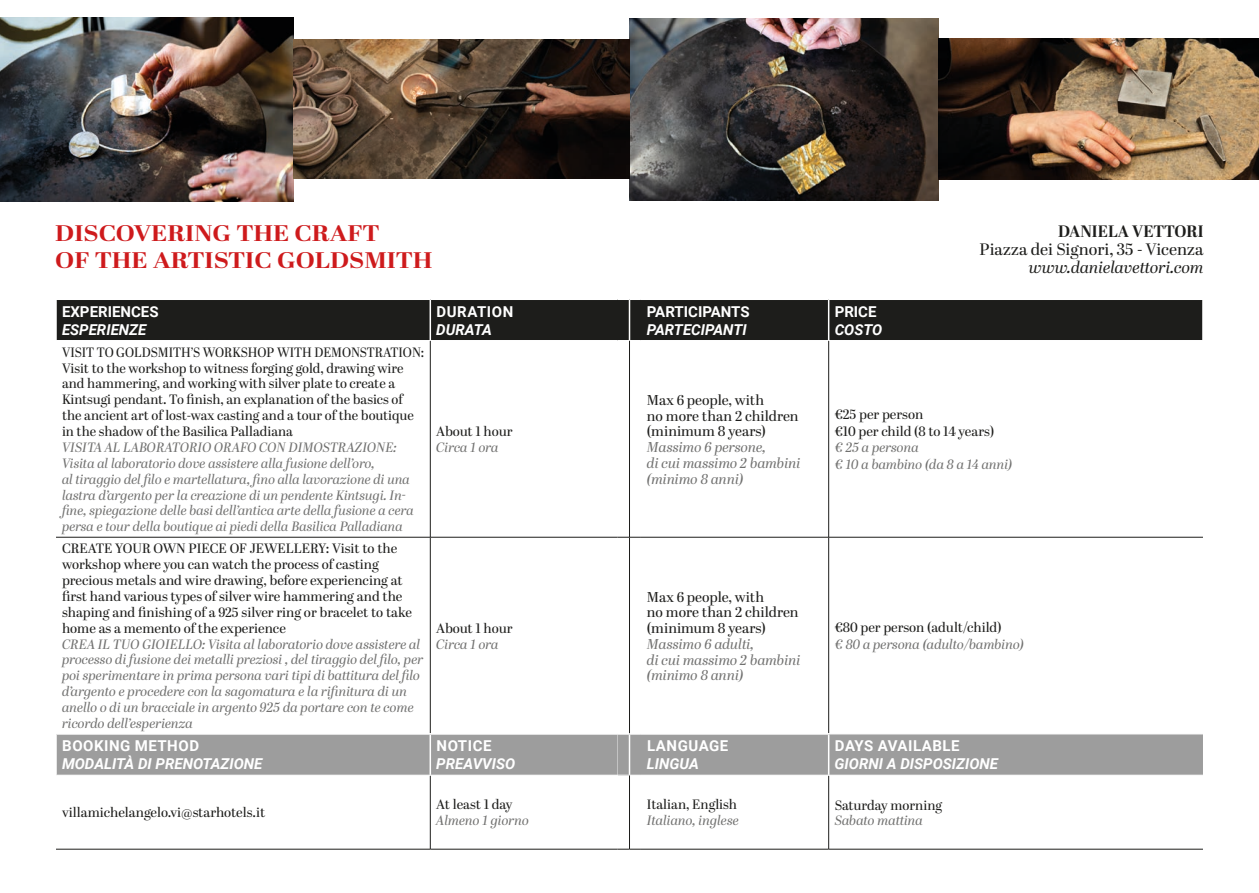
<style>
.page{position:relative;width:1259px;height:893px;background:#fff}
.page>*{position:absolute;margin:0;border:0;box-sizing:border-box;transform-origin:0 0}
.t1{font:700 22.5px/27px "Abril Display";color:#ce1a1c;scale:1.16 1}
.t2{font:16.5px "Abril Display";color:#1d1d1b}
.t3{font:italic 16.5px "Abril Display";color:#1d1d1b}
.t4{font:700 16.5px "Abril Display";color:#1d1d1b}
.t5{font:italic 700 15px "Roboto";color:#fff}
.t6{font:700 15px "Roboto";letter-spacing:.025em;color:#fff}
.t7{font:700 15px "Roboto";color:#fff}
.t8{font:14.25px/15.8px "Abril Display";color:#1d1d1b}
.t9{font:italic 14.25px/15.8px "Abril Display";color:#70706f}
.t10{font:italic 13.5px/15.9px "Abril Display";color:#70706f}
.t11{font:13.5px/15.9px "Abril Display";color:#1d1d1b}
.t12{font:13.5px/15.9px "Abril Display";color:#1d1d1b;scale:.94 1}
</style>
<div class="page">
<img style="left:0;top:17px;width:293px;height:185px">
<img style="left:629px;top:18px;width:309px;height:182px">
<img style="left:938px;top:39px;width:321px;height:141px">
<div style="left:57px;top:300px;width:1145px;height:40px;background:#1d1d1b"></div>
<div style="left:57px;top:735px;width:1146px;height:40px;background:#9d9d9d"></div>
<div style="left:617px;top:734px;width:12px;height:41px;background:#9d9d9d"></div>
<hr style="left:828px;top:341px;width:1px;height:196px;background:#1d1d1b">
<hr style="left:828px;top:537px;width:1px;height:196px;background:#1d1d1b">
<hr style="left:828px;top:776px;width:1px;height:73px;background:#1d1d1b">
<hr style="left:56px;top:849px;width:374px;height:1px;background:#1d1d1b">
<hr style="left:430px;top:849px;width:187px;height:1px;background:#1d1d1b">
<hr style="left:641px;top:849px;width:187px;height:1px;background:#1d1d1b">
<hr style="left:828px;top:849px;width:375px;height:1px;background:#1d1d1b">
<hr style="left:430px;top:341px;width:1px;height:196px;background:#1d1d1b">
<hr style="left:430px;top:537px;width:1px;height:196px;background:#1d1d1b">
<hr style="left:430px;top:776px;width:1px;height:73px;background:#1d1d1b">
<hr style="left:429px;top:735px;width:2px;height:40px;background:#fff">
<svg style="left:617px;top:733px;width:24px;height:2px"></svg>
<hr style="left:828px;top:735px;width:1px;height:40px;background:#fff">
<svg style="left:618px;top:775px;width:12px;height:1px"></svg>
<hr style="left:429px;top:300px;width:2px;height:40px;background:#fff">
<hr style="left:828px;top:300px;width:1px;height:40px;background:#fff">
<hr style="left:629px;top:341px;width:1px;height:196px;background:#1d1d1b">
<hr style="left:629px;top:537px;width:1px;height:196px;background:#1d1d1b">
<hr style="left:629px;top:776px;width:1px;height:73px;background:#1d1d1b">
<svg style="left:617px;top:849px;width:24px;height:1px"></svg>
<hr style="left:629px;top:735px;width:1px;height:40px;background:#fff">
<hr style="left:629px;top:300px;width:1px;height:40px;background:#fff">
<hr style="left:56px;top:537px;width:374px;height:1px;background:#1d1d1b">
<hr style="left:430px;top:537px;width:187px;height:1px;background:#1d1d1b">
<svg style="left:617px;top:537px;width:24px;height:1px"></svg>
<hr style="left:641px;top:537px;width:187px;height:1px;background:#1d1d1b">
<hr style="left:828px;top:537px;width:375px;height:1px;background:#1d1d1b">
<img style="left:293px;top:39px;width:336px;height:139px">
<h1 class="t1" style="left:55px;top:221px;width:327px">DISCOVERING THE CRAFT<br>OF THE ARTISTIC GOLDSMITH</h1>
<p class="t4" style="left:1058px;top:219px;width:147px">DANIELA VETTORI</p>
<p class="t2" style="left:979px;top:238px;width:226px">Piazza dei Signori, 35 - Vicenza</p>
<p class="t3" style="left:1028px;top:255px;width:176px">www.danielavettori.com</p>
<p class="t7" style="left:62px;top:301px;width:98px">EXPERIENCES</p>
<p class="t5" style="left:62px;top:319px;width:86px">ESPERIENZE</p>
<p class="t12" style="left:62px;top:345px;width:387px">VISIT TO GOLDSMITH’S WORKSHOP WITH DEMONSTRATION:<br>Visit to the workshop to witness forging gold, drawing wire and hammering, and working with silver plate to create a Kintsugi pendant. To finish, an explanation of the basics of the ancient art of lost-wax casting and a tour of the boutique in the shadow of the Basilica Palladiana</p>
<p class="t10" style="left:62px;top:440px;width:353px">VISITA AL LABORATORIO ORAFO CON DIMOSTRAZIONE:<br>Visita al laboratorio dove assistere alla fusione dell’oro,<br>al tiraggio del filo e martellatura, fino alla lavorazione di una lastra d’argento per la creazione di un pendente Kintsugi. In&shy;fine, spiegazione delle basi dell’antica arte della fusione a cera persa e tour della boutique ai piedi della Basilica Palladiana</p>
<p class="t11" style="left:62px;top:541px;width:351px">CREATE YOUR OWN PIECE OF JEWELLERY: Visit to the workshop where you can watch the process of casting precious metals and wire drawing, before experiencing at first hand various types of silver wire hammering and the shaping and finishing of a 925 silver ring or bracelet to take home as a memento of the experience</p>
<p class="t10" style="left:62px;top:637px;width:363px">CREA IL TUO GIOIELLO: Visita al laboratorio dove assistere al processo di fusione dei metalli preziosi , del tiraggio del filo, per poi sperimentare in prima persona vari tipi di battitura del filo d’argento e procedere con la sagomatura e la rifinitura di un anello o di un bracciale in argento 925 da portare con te come ricordo dell’esperienza</p>
<p class="t6" style="left:62px;top:735px;width:138px">BOOKING METHOD</p>
<p class="t5" style="left:62px;top:753px;width:202px">MODALITÀ DI PRENOTAZIONE</p>
<p class="t6" style="left:436px;top:301px;width:78px">DURATION</p>
<p class="t5" style="left:436px;top:319px;width:57px">DURATA</p>
<p class="t11" style="left:436px;top:424px;width:78px">About 1 hour</p>
<p class="t10" style="left:436px;top:440px;width:64px">Circa 1 ora</p>
<p class="t11" style="left:436px;top:621px;width:78px">About 1 hour</p>
<p class="t10" style="left:436px;top:637px;width:64px">Circa 1 ora</p>
<p class="t6" style="left:436px;top:735px;width:56px">NOTICE</p>
<p class="t5" style="left:436px;top:753px;width:81px">PREAVVISO</p>
<p class="t11" style="left:62px;top:805px;width:205px">villamichelangelo.vi@starhotels.it</p>
<p class="t11" style="left:436px;top:797px;width:78px">At least 1 day</p>
<p class="t10" style="left:436px;top:813px;width:94px">Almeno 1 giorno</p>
<p class="t7" style="left:647px;top:301px;width:104px">PARTICIPANTS</p>
<p class="t5" style="left:647px;top:319px;width:101px">PARTECIPANTI</p>
<p class="t8" style="left:647px;top:393px;width:153px">Max 6 people, with<br>no more than 2 children (minimum 8 years)</p>
<p class="t9" style="left:647px;top:440px;width:155px">Massimo 6 persone,<br>di cui massimo 2 bambini (minimo 8 anni)</p>
<p class="t6" style="left:834px;top:301px;width:43px">PRICE</p>
<p class="t5" style="left:834px;top:319px;width:49px">COSTO</p>
<p class="t11" style="left:834px;top:407px;width:161px;line-height:16.5px">€25 per person<br>€10 per child (8 to 14 years)</p>
<p class="t10" style="left:834px;top:440px;width:179px;line-height:16.5px">€ 25 a persona<br>€ 10 a bambino (da 8 a 14 anni)</p>
<p class="t8" style="left:647px;top:590px;width:153px">Max 6 people, with<br>no more than 2 children (minimum 8 years)</p>
<p class="t9" style="left:647px;top:637px;width:155px">Massimo 6 adulti,<br>di cui massimo 2 bambini (minimo 8 anni)</p>
<p class="t6" style="left:647px;top:735px;width:83px">LANGUAGE</p>
<p class="t5" style="left:647px;top:753px;width:53px">LINGUA</p>
<p class="t11" style="left:647px;top:797px;width:92px">Italian, English</p>
<p class="t10" style="left:647px;top:813px;width:93px">Italiano, inglese</p>
<p class="t11" style="left:834px;top:621px;width:168px">€80 per person (adult/child)</p>
<p class="t10" style="left:834px;top:637px;width:191px">€ 80 a persona (adulto/bambino)</p>
<p class="t6" style="left:835px;top:735px;width:126px">DAYS AVAILABLE</p>
<p class="t5" style="left:834px;top:753px;width:165px">GIORNI A DISPOSIZIONE</p>
<p class="t11" style="left:834px;top:798px;width:109px">Saturday morning</p>
<p class="t10" style="left:834px;top:813px;width:90px">Sabato mattina</p>
</div>
